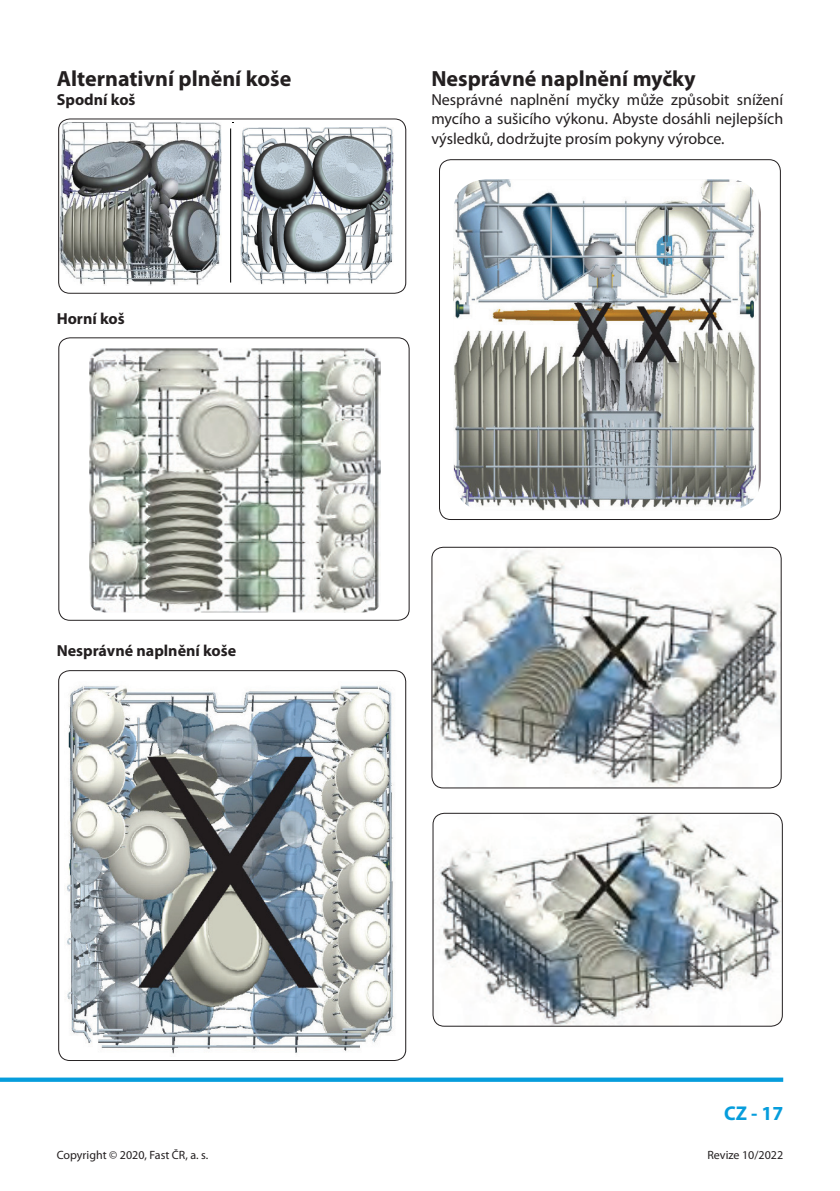
<style>
.page{position:relative;width:840px;height:1191px;background:#fff}
.page>*{position:absolute;margin:0;border:0;box-sizing:border-box;transform-origin:0 0}
.Podnadpis_11{font:700 22px "Myriad Pro";color:#231f20}
.t1{font:700 20px "Myriad Pro";color:#069ddc}
.Základný_8{font:16px/19.2px "Myriad Pro";color:#231f20;text-align:justify}
.Základný_8-2{font:700 16px "Myriad Pro";color:#231f20}
.t2{font:12px "Myriad Pro";color:#231f20}
</style>
<div class="page">
<svg style="left:1px;top:1077px;width:781px;height:4px;fill:#069ddc"></svg>
<img style="left:60px;top:122px;width:161px;height:164px">
<div style="left:58px;top:118px;width:348px;height:176px;border:1px solid #231f20;border-radius:11px"></div>
<img style="left:230px;top:126px;width:164px;height:159px">
<hr style="left:230px;top:128px;width:1px;height:154px;background:#000">
<div style="left:58px;top:337px;width:351px;height:284px;border:1px solid #231f20;border-radius:11px"></div>
<img style="left:89px;top:348px;width:292px;height:264px">
<img style="left:67px;top:686px;width:327px;height:368px">
<div style="left:58px;top:670px;width:348px;height:391px;border:1px solid #231f20;border-radius:11px"></div>
<img style="left:454px;top:180px;width:305px;height:329px">
<div style="left:450px;top:176px;width:313px;height:337px;border:3px solid #fff;border-radius:35px"></div>
<div style="left:439px;top:159px;width:341px;height:361px;border:1px solid #231f20;border-radius:11px"></div>
<img style="left:433px;top:813px;width:348px;height:213px">
<div style="left:432px;top:813px;width:350px;height:213px;border:1px solid #231f20;border-radius:11px"></div>
<img style="left:432px;top:547px;width:348px;height:241px">
<div style="left:431px;top:547px;width:350px;height:241px;border:1px solid #231f20;border-radius:11px"></div>
<p class="Podnadpis_11" style="left:57px;top:64px;width:236px">Alternativní plnění koše</p>
<p class="Základný_8-2" style="left:57px;top:89px;width:80px">Spodní koš</p>
<p class="Základný_8-2" style="left:57px;top:308px;width:69px">Horní koš</p>
<p class="Základný_8-2" style="left:57px;top:640px;width:181px">Nesprávné naplnění koše</p>
<p class="Podnadpis_11" style="left:431px;top:64px;width:266px">Nesprávné naplnění myčky</p>
<p class="Základný_8" style="left:431px;top:90px;width:353px">Nesprávné naplnění myčky může způsobit snížení mycího a sušicího výkonu. Abyste dosáhli nejlepších výsledků, dodržujte prosím pokyny výrobce.</p>
<p class="t1" style="left:723px;top:1099px;width:60px">CZ - 17</p>
<p class="t2" style="left:57px;top:1147px;width:153px">Copyright © 2020, Fast ČR, a. s.</p>
<p class="t2" style="left:707px;top:1147px;width:77px">Revize 10/2022</p>
</div>
